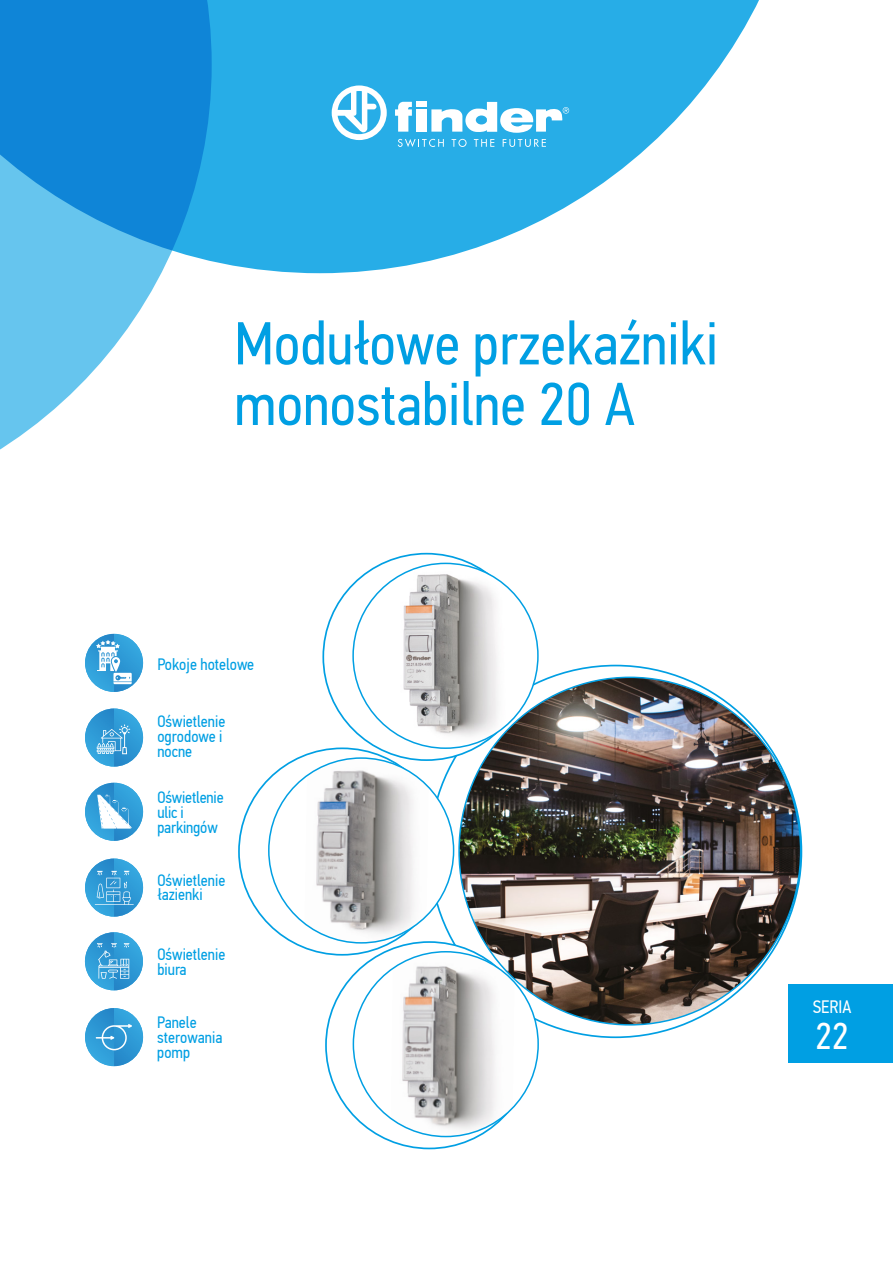
<style>
.page{position:relative;width:893px;height:1263px;background:#fff}
.page>*{position:absolute;margin:0;border:0;box-sizing:border-box;transform-origin:0 0}
.t1{font:60.6px/60.6px "PF Din Text Cond Pro";color:#009fe3}
.t2{font:37.5px "PF Din Text Cond Pro";color:#fff}
.t3{font:18px "PF Din Text Cond Pro";color:#fff}
.t4{font:16.5px/15px "PF Din Text Cond Pro";color:#009fe3}
</style>
<div class="page">
<div style="left:788px;top:984px;width:105px;height:79px;background:#009fe3"></div>
<img style="left:392px;top:563px;width:122px;height:185px">
<img style="left:305px;top:760px;width:124px;height:183px">
<img style="left:391px;top:955px;width:123px;height:181px">
<img style="left:459px;top:677px;width:342px;height:348px">
<img style="left:85px;top:634px;width:58px;height:58px">
<svg style="left:96px;top:640px;width:36px;height:44px"></svg>
<img style="left:85px;top:783px;width:58px;height:58px">
<svg style="left:97px;top:795px;width:35px;height:34px"></svg>
<img style="left:85px;top:708px;width:58px;height:58px">
<svg style="left:97px;top:724px;width:33px;height:30px"></svg>
<img style="left:85px;top:858px;width:58px;height:58px">
<svg style="left:95px;top:871px;width:39px;height:34px"></svg>
<img style="left:85px;top:932px;width:58px;height:58px">
<svg style="left:97px;top:943px;width:32px;height:36px"></svg>
<img style="left:85px;top:1008px;width:58px;height:58px">
<svg style="left:96px;top:1024px;width:36px;height:26px"></svg>
<svg style="left:212px;top:0;width:547px;height:273px;fill:#27ade7"></svg>
<svg style="left:0;top:0;width:212px;height:450px"></svg>
<svg style="left:332px;top:85px;width:55px;height:55px"></svg>
<svg style="left:431px;top:102px;width:138px;height:31px"></svg>
<svg style="left:395px;top:102px;width:17px;height:30px"></svg>
<div style="left:416px;top:109px;width:10px;height:23px;background:#fff"></div>
<div style="left:416px;top:102px;width:10px;height:5px;background:#fff"></div>
<svg style="left:398px;top:139px;width:46px;height:8px"></svg>
<svg style="left:452px;top:139px;width:15px;height:8px"></svg>
<svg style="left:474px;top:139px;width:20px;height:8px"></svg>
<svg style="left:503px;top:139px;width:43px;height:8px"></svg>
<h1 class="t1" style="left:234px;top:313px;width:485px">Modułowe przekaźniki monostabilne 20 A</h1>
<p class="t4" style="left:157px;top:657px;width:98px">Pokoje hotelowe</p>
<p class="t4" style="left:157px;top:714px;width:69px">Oświetlenie ogrodowe i nocne</p>
<p class="t4" style="left:157px;top:789px;width:68px">Oświetlenie ulic i parkingów</p>
<p class="t4" style="left:157px;top:873px;width:69px;line-height:14.4px">Oświetlenie łazienki</p>
<p class="t4" style="left:157px;top:946px;width:69px">Oświetlenie biura</p>
<p class="t4" style="left:157px;top:1014px;width:67px">Panele sterowania pomp</p>
<p class="t3" style="left:813px;top:996px;width:40px">SЕRIA</p>
<h2 class="t2" style="left:815px;top:1013px;width:34px">22</h2>
</div>
